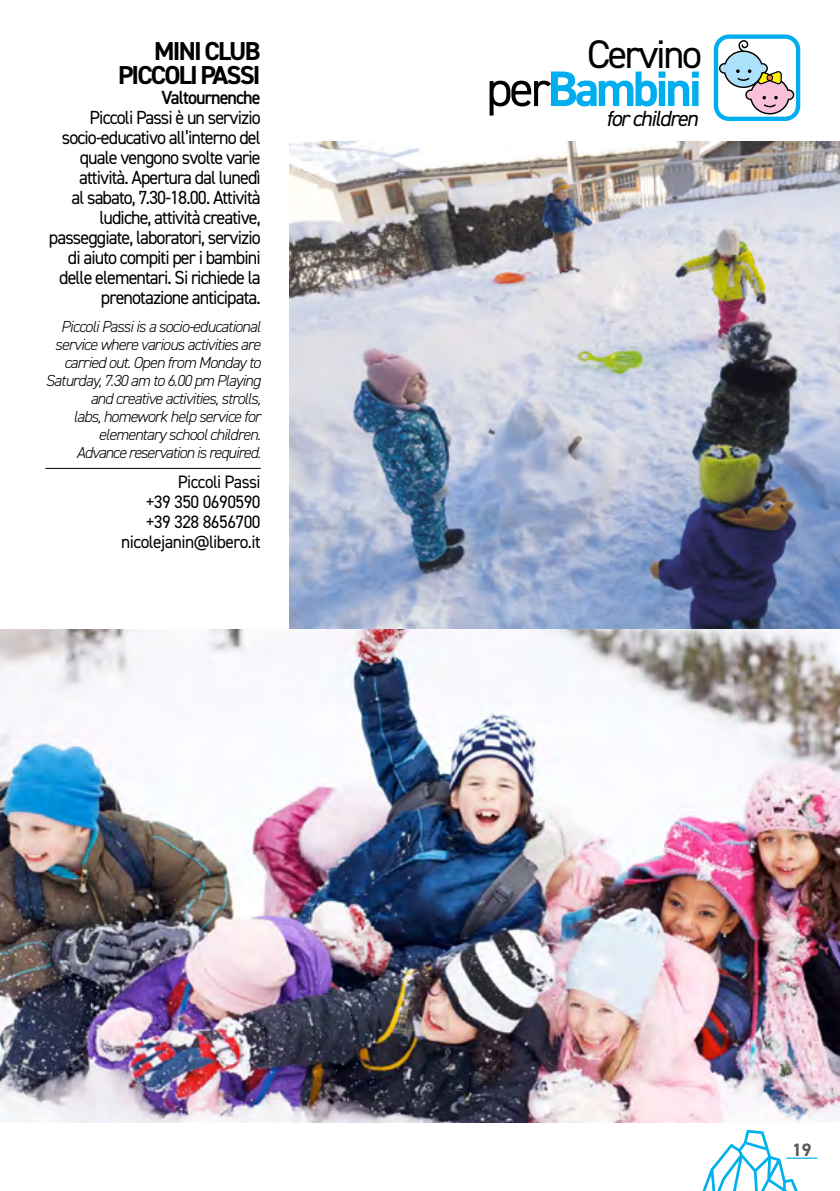
<style>
.page{position:relative;width:840px;height:1191px;background:#fff}
.page>*{position:absolute;margin:0;border:0;box-sizing:border-box;transform-origin:0 0}
.t1{font:700 50px "DIN2014";letter-spacing:-.06em;color:#00aeef}
.t2{font:40px "DIN2014";letter-spacing:-.06em;color:#000}
.t3{font:700 26px/24px "DIN2014";letter-spacing:-.07em;color:#000;text-align:right}
.t4{font:italic 22px "DIN2014";color:#000}
.t5{font:19px/20px "DIN2014";letter-spacing:-.05em;color:#000;text-align:right;scale:.95 1}
.t6{font:600 19px "DIN2014";letter-spacing:-.05em;color:#000;scale:.95 1}
.t7{font:18px/20px "DIN2014";letter-spacing:-.03em;color:#000;text-align:right;scale:.95 1}
.t8{font:700 18px "DIN2014";color:#58595b}
.t9{font:italic 300 16px/18px "DIN2014";letter-spacing:-.05em;color:#000;text-align:right}
.s1{font-weight:400;color:#000}
</style>
<div class="page">
<hr style="left:786px;top:1157px;width:30px;height:1px;background:#00b1eb">
<hr style="left:45px;top:468px;width:215px;height:1px;background:#000">
<img style="left:289px;top:142px;width:550px;height:487px">
<svg style="left:702px;top:1129px;width:99px;height:62px"></svg>
<div style="left:713px;top:34px;width:86px;height:87px;border:4px solid #00aeef;border-radius:13px"></div>
<svg style="left:718px;top:40px;width:75px;height:74px"></svg>
<img style="left:0;top:629px;width:839px;height:494px">
<h3 class="t3" style="left:118px;top:39px;width:144px">MINI CLUB<br>PICCOLI PASSI</h3>
<p class="t6" style="left:161px;top:85px;width:106px">Valtournenche</p>
<p class="t5" style="left:49px;top:107px;width:224px">Piccoli Passi è un servizio socio-educativo all’interno del quale vengono svolte varie attività. Apertura dal lunedì<br>al sabato, 7.30-18.00. Attività ludiche, attività creative, passeggiate, laboratori, servizio di aiuto compiti per i bambini delle elementari. Si richiede la prenotazione anticipata.</p>
<p class="t9" style="left:46px;top:317px;width:216px">Piccoli Passi is a socio-educational service where various activities are carried out. Open from Monday to Saturday, 7.30 am to 6.00 pm Playing and creative activities, strolls,<br>labs, homework help service for elementary school children.<br>Advance reservation is required.</p>
<p class="t7" style="left:121px;top:471px;width:148px">Piccoli Passi<br>+39 350 0690590 +39 328 8656700 nicolejanin@libero.it</p>
<h2 class="t2" style="left:586px;top:29px;width:116px">Cervino</h2>
<h1 class="t1" style="left:486px;top:56px;width:217px"><span class="s1">per</span>Bambini</h1>
<p class="t4" style="left:605px;top:104px;width:98px">forchildren</p>
<p class="t8" style="left:791px;top:1137px;width:21px">19</p>
</div>
